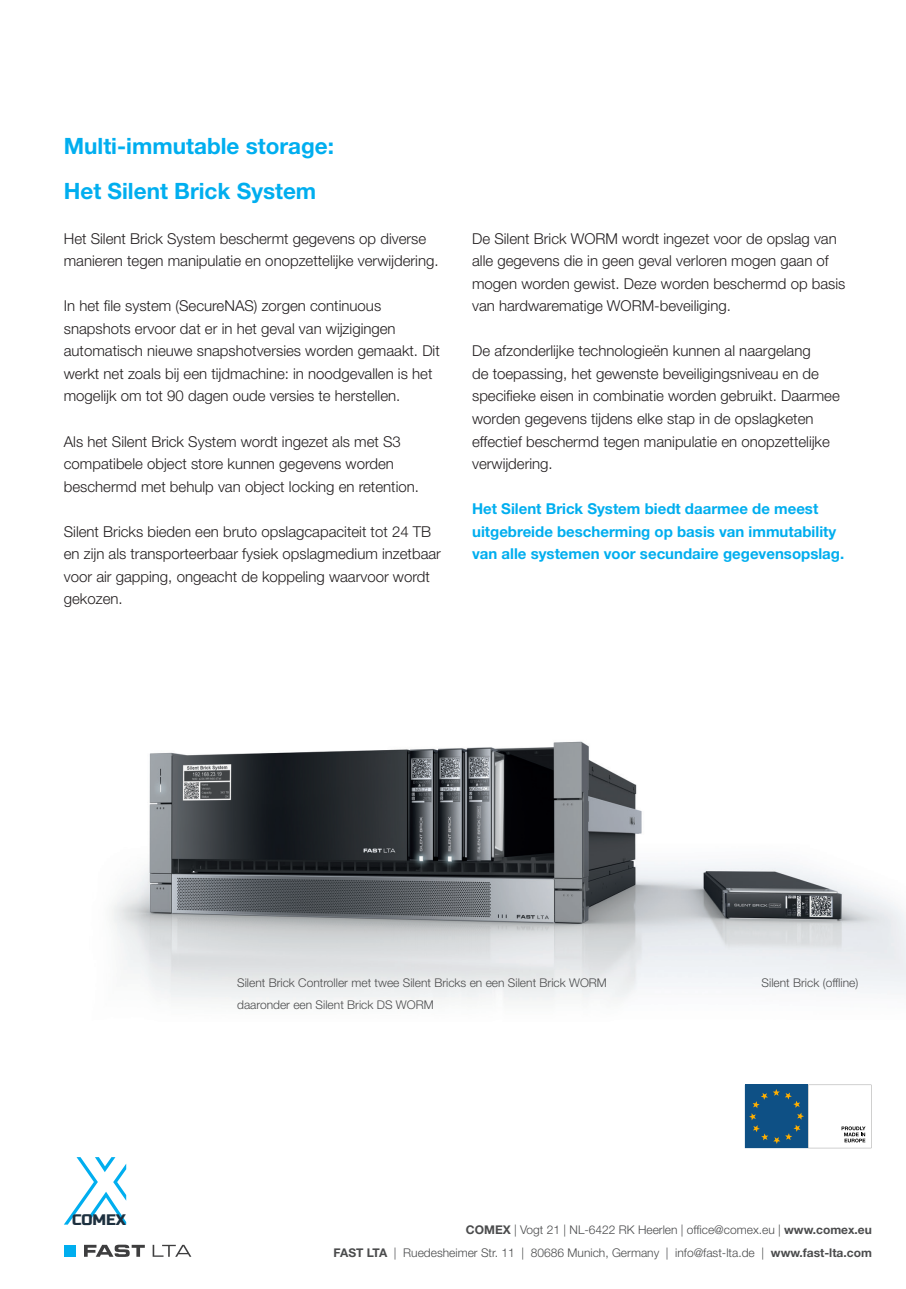
<style>
.page{position:relative;width:906px;height:1289px;background:#fff}
.page>*{position:absolute;margin:0;border:0;box-sizing:border-box;transform-origin:0 0}
.t1{font:700 22.5px/45px "Helvetica Neue LT Pro";color:#00aeef}
.t2{font:15.15px "Russo One";color:#1d303f}
.t3{font:300 15px/22.5px "Helvetica Neue LT Pro";color:#231f20}
.t4{font:700 15px/22.5px "Helvetica Neue LT Pro";color:#00aeef}
.t5{font:300 12px/22.5px "Helvetica Neue LT Pro";color:#4b4c4d;text-align:right}
.s1{font-weight:700}
</style>
<div class="page">
<img style="left:112px;top:741px;width:794px;height:260px">
<svg style="left:745px;top:1084px;width:126px;height:64px"></svg>
<svg style="left:64px;top:1157px;width:62px;height:67px"></svg>
<div style="left:84px;top:1215px;width:6px;height:7px;background:#fff"></div>
<svg style="left:153px;top:1244px;width:38px;height:12px"></svg>
<svg style="left:84px;top:1244px;width:61px;height:12px"></svg>
<div style="left:64px;top:1244px;width:12px;height:12px;background:#00aeef"></div>
<h1 class="t1" style="left:64px;top:123px;width:272px">Multi-immutable storage:<br>Het Silent Brick System</h1>
<p class="t3" style="left:64px;top:227px;width:376px">Het Silent Brick System beschermt gegevens op diverse manieren tegen manipulatie en onopzettelijke verwijdering.</p>
<p class="t3" style="left:64px;top:294px;width:377px">In het file system (SecureNAS) zorgen continuous snapshots ervoor dat er in het geval van wijzigingen automatisch nieuwe snapshotversies worden gemaakt. Dit werkt net zoals bij een tijdmachine: in noodgevallen is het mogelijk om tot 90 dagen oude versies te herstellen.</p>
<p class="t3" style="left:64px;top:429px;width:357px">Als het Silent Brick System wordt ingezet als met S3 compatibele object store kunnen gegevens worden beschermd met behulp van object locking en retention.</p>
<p class="t3" style="left:64px;top:519px;width:379px">Silent Bricks bieden een bruto opslagcapaciteit tot 24 TB en zijn als transporteerbaar fysiek opslagmedium inzetbaar voor air gapping, ongeacht de koppeling waarvoor wordt gekozen.</p>
<p class="t3" style="left:472px;top:227px;width:375px">De Silent Brick WORM wordt ingezet voor de opslag van alle gegevens die in geen geval verloren mogen gaan of mogen worden gewist. Deze worden beschermd op basis van hardwarematige WORM-beveiliging.</p>
<p class="t3" style="left:472px;top:339px;width:369px">De afzonderlijke technologieën kunnen al naargelang<br>de toepassing, het gewenste beveiligingsniveau en de specifieke eisen in combinatie worden gebruikt. Daarmee worden gegevens tijdens elke stap in de opslagketen effectief beschermd tegen manipulatie en onopzettelijke verwijdering.</p>
<p class="t4" style="left:472px;top:497px;width:373px">Het Silent Brick System biedt daarmee de meest uitgebreide bescherming op basis van immutability van alle systemen voor secundaire gegevensopslag.</p>
<p class="t2" style="left:72px;top:1210px;width:55px">COMEX</p>
<p class="t5" style="left:237px;top:971px;width:371px">Silent Brick Controller met twee Silent Bricks en een Silent Brick WORM</p>
<p class="t5" style="left:761px;top:971px;width:98px">Silent Brick (offline)</p>
<p class="t5" style="left:237px;top:993px;width:198px">daaronder een Silent Brick DS WORM</p>
<p class="t5" style="left:334px;top:1218px;width:540px"><span class="s1">COMEX</span> | Vogt 21 | NL-6422 RK Heerlen | office@comex.eu | <span class="s1">www.comex.eu<br>FAST LTA</span> | Ruedesheimer Str. 11 | 80686 Munich, Germany | info@fast-lta.de | <span class="s1">www.fast-lta.com</span></p>
</div>
